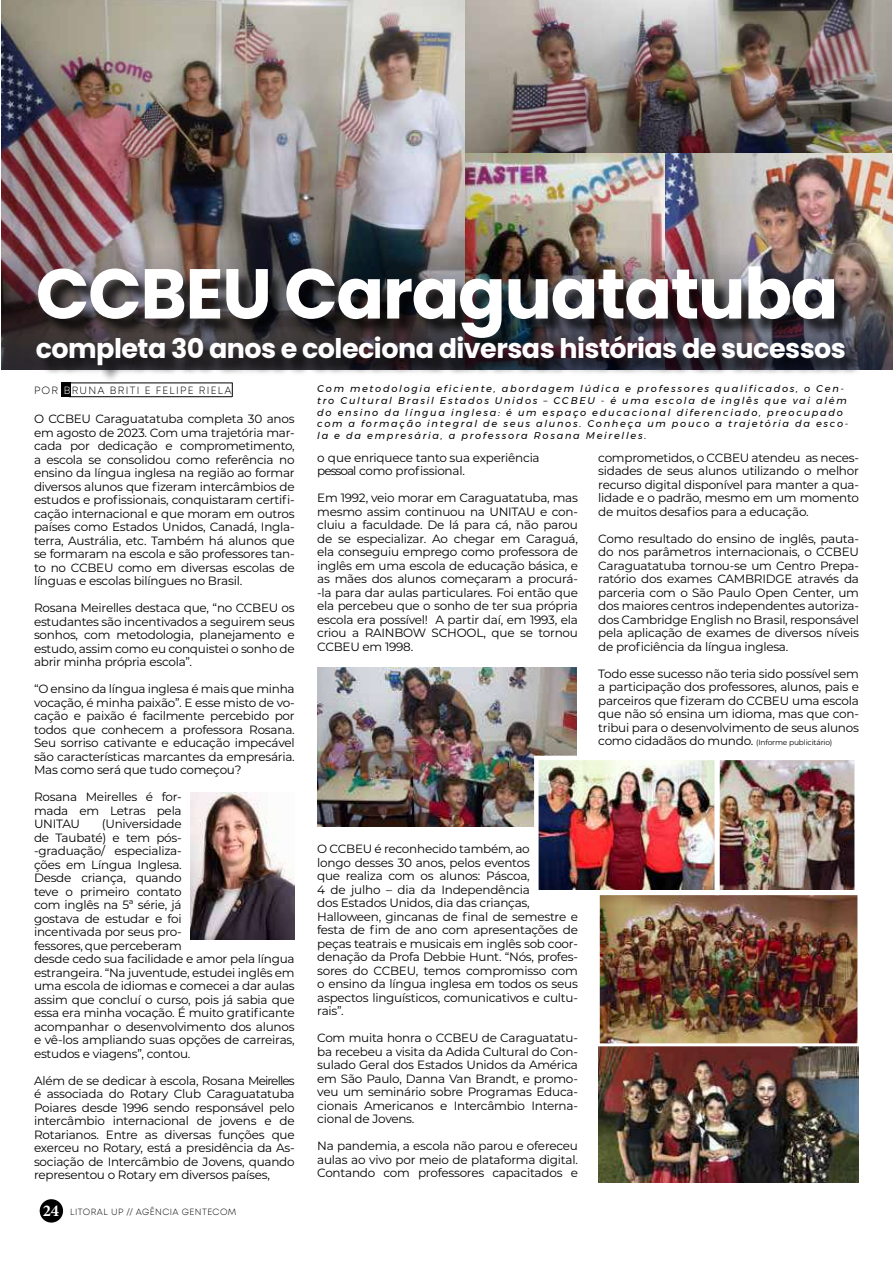
<style>
.page{position:relative;width:893px;height:1263px;background:#fff}
.page>*{position:absolute;margin:0;border:0;box-sizing:border-box;transform-origin:0 0}
.t1{font:700 70.5px "Poppins";letter-spacing:-.02em;color:#fff}
.t2{font:700 27px "Poppins";letter-spacing:-.02em;color:#fff}
.t3{font:12px/13.5px "Montserrat";letter-spacing:-.02em;color:#000;text-align:justify}
.t4{font:300 10.5px "Mont";letter-spacing:.12em;color:#000}
.t5{font:italic 9.75px/11.7px "Montserrat";letter-spacing:.175em;color:#000}
.t6{font:300 9px "Mont";letter-spacing:.05em;color:#000}
.t7{font:7.5px "Montserrat";letter-spacing:-.02em;color:#000}
.s1{color:#fff}
.s2{font-size:12px}
.s3{font-family:"Minion Pro";font-weight:700;font-size:16.5px;color:#fff}
</style>
<div class="page">
<img style="left:465px;top:0;width:427px;height:153px">
<img style="left:465px;top:153px;width:200px;height:17px">
<img style="left:598px;top:895px;width:261px;height:287px">
<div style="left:40px;top:1199px;width:23px;height:23px;background:#000;border-radius:50%"></div>
<img style="left:665px;top:153px;width:228px;height:17px">
<img style="left:1px;top:0;width:464px;height:170px">
<img style="left:1px;top:170px;width:892px;height:200px">
<div style="left:39px;top:269px;width:824px;height:114px;background:#000;opacity:.75"></div>
<div style="left:61px;top:383px;width:10px;height:14px;background:#000"></div>
<hr style="left:71px;top:383px;width:161px;height:1px;background:#000">
<hr style="left:69px;top:396px;width:163px;height:1px;background:#000">
<svg style="left:232px;top:383px;width:1px;height:14px"></svg>
<div style="left:597px;top:889px;width:263px;height:157px;border:3px solid #fff"></div>
<img style="left:190px;top:792px;width:105px;height:148px">
<img style="left:317px;top:668px;width:260px;height:158px">
<img style="left:539px;top:761px;width:315px;height:128px">
<div style="left:534px;top:756px;width:185px;height:139px;border:4px solid #fff"></div>
<div style="left:715px;top:756px;width:144px;height:139px;border:4px solid #fff"></div>
<h1 class="t1" style="left:36px;top:253px;width:804px">CCBEU Caraguatatuba</h1>
<h2 class="t2" style="left:36px;top:332px;width:812px">completa 30 anos e coleciona diversas histórias de sucessos</h2>
<p class="t4" style="left:34px;top:383px;width:199px">POR <span class="s1">B</span>RUNA BRITI E FELIPE RIELA</p>
<p class="t5" style="left:317px;top:383px;width:533px">Com metodologia eficiente, abordagem lúdica e professores qualificados, o Cen&shy;tro Cultural Brasil Estados Unidos – CCBEU - é uma escola de inglês que vai além do ensino da língua inglesa: é um espaço educacional diferenciado, preocupado com a formação integral de seus alunos. Conheça um pouco a trajetória da esco&shy;la e da empresária, a professora Rosana Meirelles.</p>
<p class="t3" style="left:34px;top:412px;width:262px">O CCBEU Caraguatatuba completa 30 anos em agosto de 2023. Com uma trajetória mar&shy;cada por dedicação e comprometimento, a escola se consolidou como referência no ensino da língua inglesa na região ao formar diversos alunos que fizeram intercâmbios de estudos e profissionais, conquistaram certifi&shy;cação internacional e que moram em outros países como Estados Unidos, Canadá, Ingla&shy;terra, Austrália, etc. Também há alunos que se formaram na escola e são professores tan&shy;to no CCBEU como em diversas escolas de línguas e escolas bilíngues no Brasil.</p>
<p class="t3" style="left:34px;top:601px;width:262px">Rosana Meirelles destaca que, “no CCBEU os estudantes são incentivados a seguirem seus sonhos, com metodologia, planejamento e estudo, assim como eu conquistei o sonho de abrir minha própria escola”.</p>
<p class="t3" style="left:34px;top:682px;width:262px">“O ensino da língua inglesa é mais que minha vocação, é minha paixão”. E esse misto de vo&shy;cação e paixão é facilmente percebido por todos que conhecem a professora Rosana.<br>Seu sorriso cativante e educação impecável são características marcantes da empresária.<br>Mas como será que tudo começou?</p>
<p class="t3" style="left:34px;top:790px;width:149px">Rosana Meirelles é for&shy;mada em Letras pela UNITAU</p>
<p class="t3" style="left:317px;top:450px;width:224px">o que enriquece tanto sua experiência pessoal como profissional.</p>
<p class="t3" style="left:317px;top:491px;width:262px">Em 1992, veio morar em Caraguatatuba, mas mesmo assim continuou na UNITAU e con&shy;cluiu a faculdade. De lá para cá, não parou de se especializar. Ao chegar em Caraguá, ela conseguiu emprego como professora de inglês em uma escola de educação básica, e as mães dos alunos começaram a procurá--la para dar aulas particulares. Foi então que ela percebeu que o sonho de ter sua própria escola era possível! A partir daí, em 1993, ela criou a RAINBOW SCHOOL, que se tornou CCBEU em 1998.</p>
<p class="t3" style="left:598px;top:450px;width:262px">comprometidos, o CCBEU atendeu as neces&shy;sidades de seus alunos utilizando o melhor recurso digital disponível para manter a qua&shy;lidade e o padrão, mesmo em um momento de muitos desafios para a educação.</p>
<p class="t3" style="left:598px;top:531px;width:262px">Como resultado do ensino de inglês, pauta&shy;do nos parâmetros internacionais, o CCBEU Caraguatatuba tornou-se um Centro Prepa&shy;ratório dos exames CAMBRIDGE através da parceria com o São Paulo Open Center, um dos maiores centros independentes autoriza&shy;dos Cambridge English no Brasil, responsável pela aplicação de exames de diversos níveis de proficiência da língua inglesa.</p>
<p class="t3" style="left:598px;top:666px;width:262px">Todo esse sucesso não teria sido possível sem a participação dos professores, alunos, pais e parceiros que fizeram do CCBEU uma escola que não só ensina um idioma, mas que con&shy;tribui para o desenvolvimento de seus alunos</p>
<p class="t7" style="left:598px;top:737px;width:236px"><span class="s2">como cidadãos do mundo.</span> (Informe publicitário)</p>
<p class="t3" style="left:34px;top:817px;width:262px;text-align:left;text-indent:68px">(Universidade<br>de Taubaté) e tem pós-<br>-graduação/ especializa-<br>ções em Língua Inglesa.<br>Desde criança, quando<br>teve o primeiro contato<br>com inglês na 5ª série, já<br>gostava de estudar e foi<br>incentivada por seus pro-<br>fessores, que perceberam<br>desde cedo sua facilidade e amor pela língua estrangeira. “Na juventude, estudei inglês em uma escola de idiomas e comecei a dar aulas assim que concluí o curso, pois já sabia que essa era minha vocação. É muito gratificante acompanhar o desenvolvimento dos alunos e vê-los ampliando suas opções de carreiras, estudos e viagens”, contou.</p>
<p class="t3" style="left:34px;top:1073px;width:262px">Além de se dedicar à escola, Rosana Meirelles é associada do Rotary Club Caraguatatuba Poiares desde 1996 sendo responsável pelo intercâmbio internacional de jovens e de Rotarianos. Entre as diversas funções que exerceu no Rotary, está a presidência da As&shy;sociação de Intercâmbio de Jovens, quando representou o Rotary em diversos países,</p>
<p class="t3" style="left:317px;top:842px;width:262px;text-align:left">O CCBEU é reconhecido também, ao<br>longo desses 30 anos, pelos eventos<br>que realiza com os alunos: Páscoa,<br>4 de julho – dia da Independência<br>dos Estados Unidos, dia das crianças, Halloween, gincanas de final de semestre e festa de fim de ano com apresentações de peças teatrais e musicais em inglês sob coor&shy;denação da Profa Debbie Hunt. “Nós, profes&shy;sores do CCBEU, temos compromisso com o ensino da língua inglesa em todos os seus aspectos linguísticos, comunicativos e cultu&shy;rais”.</p>
<p class="t3" style="left:317px;top:1031px;width:262px">Com muita honra o CCBEU de Caraguatatu&shy;ba recebeu a visita da Adida Cultural do Con&shy;sulado Geral dos Estados Unidos da América em São Paulo, Danna Van Brandt, e promo&shy;veu um seminário sobre Programas Educa&shy;cionais Americanos e Intercâmbio Interna&shy;cional de Jovens.</p>
<p class="t3" style="left:317px;top:1139px;width:262px">Na pandemia, a escola não parou e ofereceu aulas ao vivo por meio de plataforma digital.<br>Contando com professores capacitados e</p>
<p class="t6" style="left:43px;top:1206px;width:195px"><span class="s3">24</span> LITORAL UP // AGÊNCIA GENTECOM</p>
</div>
